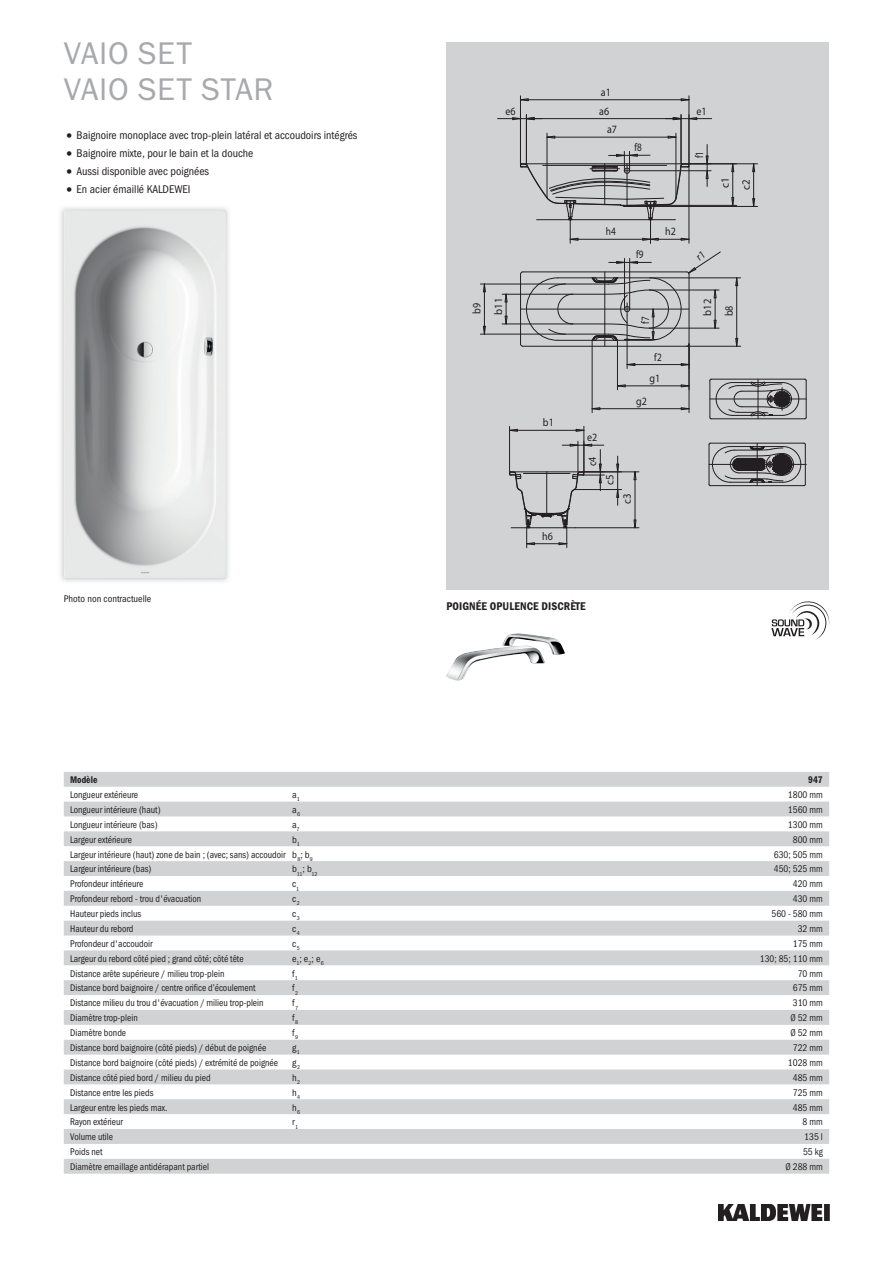
<style>
.page{position:relative;width:893px;height:1263px;background:#fff}
.page>*{position:absolute;margin:0;border:0;box-sizing:border-box;transform-origin:0 0}
.t1{font:31.5px/36px "Franklin Gothic ITC";letter-spacing:.02em;color:#a8a9ad}
.t2{font:11.25px "Franklin Gothic Cond ITC";color:#231f20}
.t3{font:600 11.25px "Franklin Gothic Cond ITC";letter-spacing:.01em;color:#231f20}
.t4{font:11.25px "ISOCPEUR";color:#231f20;scale:.89 1}
.t5{font:11.25px "ISOCPEUR";color:#231f20;scale:.82 1}
.t6{font:11.25px "ISOCPEUR";color:#231f20;scale:.91 1}
.t7{font:11.25px "ISOCPEUR";color:#231f20}
.t8{font:11.25px "ISOCPEUR";color:#231f20;scale:.95 1}
.t9{font:11.25px "ISOCPEUR";color:#231f20;scale:.94 1}
.t10{font:11.25px "ISOCPEUR";color:#231f20;scale:.9 1}
.t11{font:11.25px "ISOCPEUR";color:#231f20;scale:.83 1}
.t12{font:9.75px "Franklin Gothic Cond ITC";color:#231f20;scale:.95 1}
.t13{font:9.75px "Franklin Gothic Cond ITC";color:#231f20}
.t14{font:600 9.75px "Franklin Gothic Cond ITC";color:#231f20;scale:.95 1}
.t15{font:5.7px "Franklin Gothic Cond ITC";color:#231f20}
.s1{font-size:15.75px}
</style>
<div class="page">
<img style="left:719px;top:1204px;width:110px;height:16px">
<div style="left:446px;top:43px;width:383px;height:547px;background:#d1d2d4"></div>
<svg style="left:709px;top:443px;width:97px;height:43px"></svg>
<svg style="left:509px;top:426px;width:130px;height:122px"></svg>
<svg style="left:497px;top:96px;width:261px;height:147px"></svg>
<img style="left:60px;top:207px;width:169px;height:375px">
<img style="left:64px;top:210px;width:162px;height:368px">
<svg style="left:64px;top:772px;width:765px;height:402px"></svg>
<svg style="left:771px;top:601px;width:58px;height:39px"></svg>
<img style="left:446px;top:633px;width:119px;height:47px">
<svg style="left:480px;top:251px;width:327px;height:168px"></svg>
<h1 class="t1" style="left:64px;top:35px;width:211px">VAIO SET<br>VAIO SET STAR</h1>
<p class="t2" style="left:64px;top:129px;width:295px"><span class="s1">•</span> Baignoire monoplace avec trop-plein latéral et accoudoirs intégrés</p>
<p class="t2" style="left:64px;top:147px;width:191px"><span class="s1">•</span> Baignoire mixte, pour le bain et la douche</p>
<p class="t2" style="left:64px;top:165px;width:147px"><span class="s1">•</span> Aussi disponible avec poignées</p>
<p class="t2" style="left:64px;top:183px;width:128px"><span class="s1">•</span> En acier émaillé KALDEWEI</p>
<p class="t13" style="left:64px;top:593px;width:89px">Photo non contractuelle</p>
<p class="t4" style="left:505px;top:104px;width:13px">e6</p>
<p class="t6" style="left:601px;top:85px;width:13px">a1</p>
<p class="t4" style="left:599px;top:104px;width:13px">a6</p>
<p class="t6" style="left:696px;top:104px;width:13px">e1</p>
<p class="t4" style="left:607px;top:122px;width:13px">a7</p>
<p class="t5" style="left:635px;top:141px;width:11px">f8</p>
<p class="t5" style="left:692px;top:158px;width:10px;rotate:-90deg">f1</p>
<p class="t11" style="left:606px;top:225px;width:13px">h4</p>
<p class="t4" style="left:665px;top:225px;width:14px">h2</p>
<p class="t5" style="left:636px;top:248px;width:11px">f9</p>
<p class="t7" style="left:718px;top:188px;width:12px;rotate:-90deg">c1</p>
<p class="t7" style="left:739px;top:190px;width:12px;rotate:-90deg">c2</p>
<p class="t8" style="left:491px;top:315px;width:19px;rotate:-90deg">b11</p>
<p class="t9" style="left:700px;top:316px;width:19px;rotate:-90deg">b12</p>
<p class="t5" style="left:654px;top:350px;width:11px">f2</p>
<p class="t4" style="left:470px;top:313px;width:14px;rotate:-90deg">b9</p>
<p class="t4" style="left:722px;top:316px;width:14px;rotate:-90deg">b8</p>
<p class="t5" style="left:638px;top:324px;width:11px;rotate:-90deg">f7</p>
<p class="t6" style="left:649px;top:371px;width:13px">g1</p>
<p class="t6" style="left:543px;top:416px;width:14px">b1</p>
<p class="t4" style="left:542px;top:529px;width:14px">h6</p>
<p class="t4" style="left:636px;top:394px;width:14px">g2</p>
<p class="t4" style="left:587px;top:430px;width:13px">e2</p>
<p class="t10" style="left:586px;top:466px;width:12px;rotate:-90deg">c4</p>
<p class="t7" style="left:603px;top:485px;width:12px;rotate:-90deg">c5</p>
<p class="t7" style="left:620px;top:504px;width:12px;rotate:-90deg">c3</p>
<p class="t3" style="left:446px;top:600px;width:141px">POIGNÉE OPULENCE DISCRÈTE</p>
<p class="t14" style="left:70px;top:774px;width:30px">Modèle</p>
<p class="t14" style="left:808px;top:774px;width:17px">947</p>
<p class="t12" style="left:70px;top:789px;width:73px">Longueur extérieure</p>
<p class="t13" style="left:292px;top:789px;width:9px">a<sub>1</sub></p>
<p class="t12" style="left:788px;top:789px;width:38px">1800 mm</p>
<p class="t12" style="left:70px;top:804px;width:97px">Longueur intérieure (haut)</p>
<p class="t13" style="left:292px;top:804px;width:9px">a<sub>6</sub></p>
<p class="t12" style="left:788px;top:804px;width:38px">1560 mm</p>
<p class="t12" style="left:70px;top:819px;width:94px">Longueur intérieure (bas)</p>
<p class="t13" style="left:292px;top:819px;width:9px">a<sub>7</sub></p>
<p class="t12" style="left:788px;top:819px;width:38px">1300 mm</p>
<p class="t12" style="left:70px;top:834px;width:67px">Largeur extérieure</p>
<p class="t13" style="left:292px;top:834px;width:9px">b<sub>1</sub></p>
<p class="t12" style="left:793px;top:834px;width:33px">800 mm</p>
<p class="t12" style="left:70px;top:848px;width:257px">Largeur intérieure (haut) zone de bain ; (avec; sans) accoudoir b<sub>8</sub>; b<sub>9</sub></p>
<p class="t12" style="left:774px;top:848px;width:53px">630; 505 mm</p>
<p class="t12" style="left:70px;top:863px;width:87px">Largeur intérieure (bas)</p>
<p class="t15" style="left:292px;top:870px;width:27px"><sup>b</sup>11<sup>;</sup> <sup>b</sup>12</p>
<p class="t12" style="left:774px;top:863px;width:53px">450; 525 mm</p>
<p class="t12" style="left:70px;top:878px;width:79px">Profondeur intérieure</p>
<p class="t13" style="left:292px;top:878px;width:8px">c<sub>1</sub></p>
<p class="t12" style="left:793px;top:878px;width:33px">420 mm</p>
<p class="t12" style="left:70px;top:893px;width:140px">Profondeur rebord - trou d'évacuation</p>
<p class="t13" style="left:292px;top:893px;width:9px">c<sub>2</sub></p>
<p class="t12" style="left:793px;top:893px;width:33px">430 mm</p>
<p class="t12" style="left:70px;top:908px;width:76px">Hauteur pieds inclus</p>
<p class="t13" style="left:292px;top:908px;width:9px">c<sub>3</sub></p>
<p class="t12" style="left:771px;top:908px;width:56px">560 - 580 mm</p>
<p class="t12" style="left:70px;top:923px;width:68px">Hauteur du rebord</p>
<p class="t13" style="left:292px;top:923px;width:9px">c<sub>4</sub></p>
<p class="t12" style="left:798px;top:923px;width:28px">32 mm</p>
<p class="t12" style="left:70px;top:938px;width:88px">Profondeur d'accoudoir</p>
<p class="t13" style="left:292px;top:938px;width:9px">c<sub>5</sub></p>
<p class="t12" style="left:793px;top:938px;width:33px">175 mm</p>
<p class="t12" style="left:70px;top:953px;width:184px">Largeur du rebord côté pied ; grand côté; côté tête</p>
<p class="t13" style="left:292px;top:953px;width:33px">e<sub>1</sub>; e<sub>2</sub>; e<sub>6</sub></p>
<p class="t12" style="left:760px;top:953px;width:68px">130; 85; 110 mm</p>
<p class="t12" style="left:70px;top:967px;width:164px">Distance arête supérieure / milieu trop-plein</p>
<p class="t13" style="left:292px;top:967px;width:7px">f<sub>1</sub></p>
<p class="t12" style="left:798px;top:967px;width:28px">70 mm</p>
<p class="t12" style="left:70px;top:982px;width:197px">Distance bord baignoire / centre orifice d’écoulement</p>
<p class="t13" style="left:292px;top:982px;width:7px">f<sub>2</sub></p>
<p class="t12" style="left:793px;top:982px;width:33px">675 mm</p>
<p class="t12" style="left:70px;top:997px;width:205px">Distance milieu du trou d'évacuation / milieu trop-plein</p>
<p class="t13" style="left:292px;top:997px;width:7px">f<sub>7</sub></p>
<p class="t12" style="left:793px;top:997px;width:33px">310 mm</p>
<p class="t12" style="left:70px;top:1012px;width:73px">Diamètre trop-plein</p>
<p class="t13" style="left:292px;top:1012px;width:7px">f<sub>8</sub></p>
<p class="t12" style="left:790px;top:1012px;width:36px">Ø 52 mm</p>
<p class="t12" style="left:70px;top:1027px;width:61px">Diamètre bonde</p>
<p class="t13" style="left:292px;top:1027px;width:7px">f<sub>9</sub></p>
<p class="t12" style="left:790px;top:1027px;width:36px">Ø 52 mm</p>
<p class="t12" style="left:70px;top:1042px;width:208px">Distance bord baignoire (côté pieds) / début de poignée</p>
<p class="t13" style="left:292px;top:1042px;width:9px">g<sub>1</sub></p>
<p class="t12" style="left:793px;top:1042px;width:33px">722 mm</p>
<p class="t12" style="left:70px;top:1057px;width:220px">Distance bord baignoire (côté pieds) / extrémité de poignée</p>
<p class="t13" style="left:292px;top:1057px;width:9px">g<sub>2</sub></p>
<p class="t12" style="left:788px;top:1057px;width:38px">1028 mm</p>
<p class="t12" style="left:70px;top:1072px;width:149px">Distance côté pied bord / milieu du pied</p>
<p class="t13" style="left:292px;top:1072px;width:9px">h<sub>2</sub></p>
<p class="t12" style="left:793px;top:1072px;width:33px">485 mm</p>
<p class="t12" style="left:70px;top:1087px;width:89px">Distance entre les pieds</p>
<p class="t13" style="left:292px;top:1087px;width:9px">h<sub>4</sub></p>
<p class="t12" style="left:793px;top:1087px;width:33px">725 mm</p>
<p class="t12" style="left:70px;top:1101px;width:104px">Largeur entre les pieds max.</p>
<p class="t13" style="left:292px;top:1101px;width:9px">h<sub>6</sub></p>
<p class="t12" style="left:793px;top:1101px;width:33px">485 mm</p>
<p class="t12" style="left:70px;top:1116px;width:57px">Rayon extérieur</p>
<p class="t13" style="left:292px;top:1116px;width:7px">r<sub>1</sub></p>
<p class="t12" style="left:803px;top:1116px;width:23px">8 mm</p>
<p class="t12" style="left:70px;top:1131px;width:47px">Volume utile</p>
<p class="t12" style="left:804px;top:1131px;width:21px">135 l</p>
<p class="t12" style="left:70px;top:1146px;width:36px">Poids net</p>
<p class="t12" style="left:803px;top:1146px;width:22px">55 kg</p>
<p class="t12" style="left:70px;top:1161px;width:148px">Diamètre emaillage antidérapant partiel</p>
<p class="t12" style="left:785px;top:1161px;width:41px">Ø 288 mm</p>
</div>
